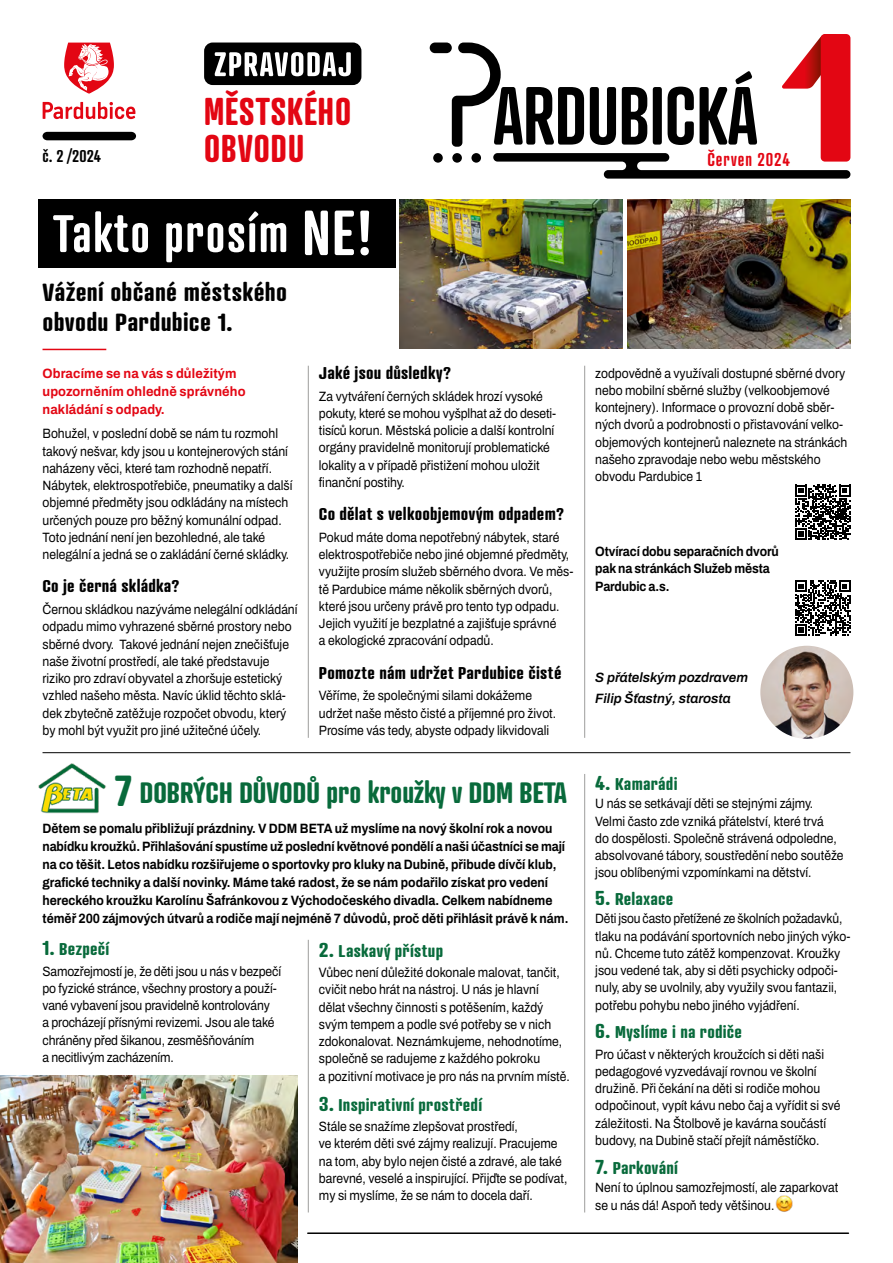
<style>
.page{position:relative;width:893px;height:1263px;background:#fff}
.page>*{position:absolute;margin:0;border:0;box-sizing:border-box;transform-origin:0 0}
.t1{font:600 79.5px "Atrament";color:#000;scale:.9 1}
.t2{font:600 51px "Atrament";letter-spacing:.03em;color:#fff}
.t3{font:700 37.5px "Atrament";letter-spacing:.03em;color:#e30613;scale:.9 1}
.t4{font:700 28.5px "Atrament";color:#086a3b}
.t5{font:700 24px/30px "Atrament";letter-spacing:.01em;color:#000;scale:1.1 1}
.t6{font:600 18px "Atrament";letter-spacing:.05em;color:#e30613;scale:.96 1}
.t7{font:700 16.5px "Atrament";letter-spacing:.015em;color:#086a3b;scale:1.1 1}
.t8{font:700 16.5px "Atrament";letter-spacing:.01em;color:#000;scale:1.1 1}
.t9{font:600 16.5px "Atrament";color:#000}
.t10{font:600 13.5px/17.2px "Archivo";color:#000;scale:.9 1}
.t11{font:700 13.5px/18px "Archivo";color:#000;scale:.9 1}
.t12{font:600 13.5px/17.2px "Archivo";color:#000;scale:.89 1}
.t13{font:700 13.5px/18px "Archivo";letter-spacing:.01em;color:#e30613;scale:.95 1}
.t14{font:italic 600 13.5px/21px "Archivo";color:#000}
.s1{font-size:61.5px}
.s2{font-size:42px}
.s3{font-size:19.5px}
</style>
<div class="page">
<svg style="left:43px;top:102px;width:92px;height:17px"></svg>
<svg style="left:64px;top:43px;width:50px;height:51px"></svg>
<svg style="left:43px;top:132px;width:93px;height:8px"></svg>
<svg style="left:493px;top:153px;width:357px;height:26px"></svg>
<svg style="left:782px;top:34px;width:41px;height:55px"></svg>
<div style="left:821px;top:34px;width:29px;height:128px;background:#e30613;border-radius:4px"></div>
<div style="left:433px;top:153px;width:10px;height:10px;background:#000;border-radius:50%"></div>
<div style="left:452px;top:153px;width:10px;height:10px;background:#000;border-radius:50%"></div>
<div style="left:471px;top:153px;width:10px;height:10px;background:#000;border-radius:50%"></div>
<div style="left:452px;top:99px;width:10px;height:48px;background:#000;border-radius:4px"></div>
<div style="left:430px;top:43px;width:22px;height:10px;background:#000;border-radius:5px"></div>
<svg style="left:452px;top:43px;width:49px;height:63px"></svg>
<div style="left:204px;top:43px;width:157px;height:42px;background:#000;border-radius:9px"></div>
<svg style="left:215px;top:52px;width:136px;height:24px"></svg>
<hr style="left:308px;top:940px;width:1px;height:272px;background:#9d9d9c">
<hr style="left:584px;top:774px;width:1px;height:438px;background:#9d9d9c">
<hr style="left:43px;top:349px;width:63px;height:1px;background:#e30613">
<img style="left:400px;top:200px;width:223px;height:149px">
<img style="left:627px;top:200px;width:223px;height:149px">
<img style="left:758px;top:643px;width:98px;height:98px;border-radius:49px">
<div style="left:756px;top:641px;width:102px;height:102px;border:4px solid #fff;border-radius:50%"></div>
<div style="left:38px;top:200px;width:357px;height:68px;background:#000"></div>
<hr style="left:308px;top:366px;width:1px;height:372px;background:#9d9d9c">
<hr style="left:584px;top:366px;width:1px;height:372px;background:#9d9d9c">
<hr style="left:43px;top:752px;width:807px;height:1px;background:#000">
<hr style="left:308px;top:1232px;width:540px;height:2px;background:#000">
<img style="left:38px;top:763px;width:68px;height:50px">
<img style="left:0;top:1076px;width:298px;height:187px">
<img style="left:775px;top:1195px;width:18px;height:17px">
<svg style="left:795px;top:485px;width:55px;height:55px"></svg>
<svg style="left:795px;top:580px;width:55px;height:56px"></svg>
<p class="t9" style="left:43px;top:145px;width:60px">č. 2 /2024</p>
<h3 class="t3" style="left:204px;top:88px;width:165px">MĚSTSKÉHO</h3>
<h3 class="t3" style="left:204px;top:124px;width:113px">OBVODU</h3>
<h2 class="t2" style="left:53px;top:202px;width:321px">Takto prosím <span class="s1">NE!</span></h2>
<h3 class="t5" style="left:43px;top:277px;width:224px">Vážení občané městského obvodu Pardubice 1.</h3>
<h1 class="t1" style="left:493px;top:66px;width:295px">ARDUBICKÁ</h1>
<h3 class="t6" style="left:707px;top:148px;width:87px">Červen 2024</h3>
<p class="t13" style="left:43px;top:364px;width:215px">Obracíme se na vás s důležitým upozorněním ohledně správného nakládání s odpady.</p>
<p class="t10" style="left:43px;top:425px;width:279px">Bohužel, v poslední době se nám tu rozmohl takový nešvar, kdy jsou u kontejnerových stání naházeny věci, které tam rozhodně nepatří.<br>Nábytek, elektrospotřebiče, pneumatiky a další objemné předměty jsou odkládány na místech určených pouze pro běžný komunální odpad.<br>Toto jednání není jen bezohledné, ale také nelegální a jedná se o zakládání černé skládky.</p>
<p class="t8" style="left:43px;top:576px;width:126px">Co je černá skládka?</p>
<p class="t10" style="left:43px;top:601px;width:285px">Černou skládkou nazýváme nelegální odkládání odpadu mimo vyhrazené sběrné prostory nebo sběrné dvory. Takové jednání nejen znečišťuje naše životní prostředí, ale také představuje riziko pro zdraví obyvatel a zhoršuje estetický vzhled našeho města. Navíc úklid těchto sklá&shy;dek zbytečně zatěžuje rozpočet obvodu, který by mohl být využit pro jiné užitečné účely.</p>
<p class="t8" style="left:319px;top:362px;width:122px">Jaké jsou důsledky?</p>
<p class="t10" style="left:319px;top:387px;width:265px">Za vytváření černých skládek hrozí vysoké pokuty, které se mohou vyšplhat až do deseti&shy;tisíců korun. Městská policie a další kontrolní orgány pravidelně monitorují problematické lokality a v případě přistižení mohou uložit finanční postihy.</p>
<p class="t8" style="left:319px;top:504px;width:224px">Co dělat s velkoobjemovým odpadem?</p>
<p class="t10" style="left:319px;top:529px;width:284px">Pokud máte doma nepotřebný nábytek, staré elektrospotřebiče nebo jiné objemné předměty, využijte prosím služeb sběrného dvora. Ve měs&shy;tě Pardubice máme několik sběrných dvorů, které jsou určeny právě pro tento typ odpadu.<br>Jejich využití je bezplatné a zajišťuje správné<br>a ekologické zpracování odpadů.</p>
<p class="t8" style="left:319px;top:662px;width:222px">Pomozte nám udržet Pardubice čisté</p>
<p class="t10" style="left:319px;top:687px;width:265px">Věříme, že společnými silami dokážeme udržet naše město čisté a příjemné pro život.<br>Prosíme vás tedy, abyste odpady likvidovali</p>
<h3 class="t4" style="left:115px;top:775px;width:454px"><span class="s2">7</span> DOBRÝCH DŮVODŮ pro kroužky v DDM BETA</h3>
<p class="t11" style="left:43px;top:819px;width:586px">Dětem se pomalu přibližují prázdniny. V DDM BETA už myslíme na nový školní rok a novou nabídku kroužků. Přihlašování spustíme už poslední květnové pondělí a naši účastníci se mají na co těšit. Letos nabídku rozšiřujeme o sportovky pro kluky na Dubině, přibude dívčí klub, grafické techniky a další novinky. Máme také radost, že se nám podařilo získat pro vedení hereckého kroužku Karolínu Šafránkovou z Východočeského divadla. Celkem nabídneme téměř 200 zájmových útvarů a rodiče mají nejméně 7 důvodů, proč děti přihlásit právě k nám.</p>
<p class="t7" style="left:43px;top:939px;width:62px"><span class="s3">1.</span> Bezpečí</p>
<p class="t10" style="left:43px;top:962px;width:267px">Samozřejmostí je, že děti jsou u nás v bezpečí po fyzické stránce, všechny prostory a použí&shy;vané vybavení jsou pravidelně kontrolovány<br>a procházejí přísnými revizemi. Jsou ale také chráněny před šikanou, zesměšňováním<br>a necitlivým zacházením.</p>
<p class="t7" style="left:319px;top:940px;width:114px"><span class="s3">2.</span> Laskavý přístup</p>
<p class="t10" style="left:319px;top:964px;width:280px">Vůbec není důležité dokonale malovat, tančit, cvičit nebo hrát na nástroj. U nás je hlavní<br>dělat všechny činnosti s potěšením, každý svým tempem a podle své potřeby se v nich zdokonalovat. Neznámkujeme, nehodnotíme, společně se radujeme z každého pokroku<br>a pozitivní motivace je pro nás na prvním místě.</p>
<p class="t7" style="left:319px;top:1094px;width:150px"><span class="s3">3.</span> Inspirativní prostředí</p>
<p class="t10" style="left:319px;top:1118px;width:278px">Stále se snažíme zlepšovat prostředí,<br>ve kterém děti své zájmy realizují. Pracujeme na tom, aby bylo nejen čisté a zdravé, ale také barevné, veselé a inspirující. Přijďte se podívat, my si myslíme, že se nám to docela daří.</p>
<p class="t10" style="left:595px;top:364px;width:281px">zodpovědně a využívali dostupné sběrné dvory nebo mobilní sběrné služby (velkoobjemové kontejnery). Informace o provozní době sběr&shy;ných dvorů a podrobnosti o přistavování velko&shy;objemových kontejnerů naleznete na stránkách našeho zpravodaje nebo webu městského obvodu Pardubice 1</p>
<p class="t11" style="left:595px;top:543px;width:205px;line-height:17.2px">Otvírací dobu separačních dvorů pak na stránkách Služeb města<br>Pardubic a.s.</p>
<p class="t14" style="left:595px;top:667px;width:154px">S přátelským pozdravem<br>Filip Šťastný, starosta</p>
<p class="t7" style="left:595px;top:773px;width:76px"><span class="s3">4.</span> Kamarádi</p>
<p class="t10" style="left:595px;top:795px;width:277px">U nás se setkávají děti se stejnými zájmy.<br>Velmi často zde vzniká přátelství, které trvá<br>do dospělosti. Společně strávená odpoledne, absolvované tábory, soustředění nebo soutěže jsou oblíbenými vzpomínkami na dětství.</p>
<p class="t7" style="left:595px;top:888px;width:72px"><span class="s3">5.</span> Relaxace</p>
<p class="t12" style="left:595px;top:910px;width:288px">Děti jsou často přetížené ze školních požadavků, tlaku na podávání sportovních nebo jiných výko&shy;nů. Chceme tuto zátěž kompenzovat. Kroužky jsou vedené tak, aby si děti psychicky odpoči&shy;nuly, aby se uvolnily, aby využily svou fantazii, potřebu pohybu nebo jiného vyjádření.</p>
<p class="t7" style="left:595px;top:1022px;width:135px"><span class="s3">6.</span> Myslíme i na rodiče</p>
<p class="t10" style="left:595px;top:1045px;width:274px">Pro účast v některých kroužcích si děti naši pedagogové vyzvedávají rovnou ve školní družině. Při čekání na děti si rodiče mohou odpočinout, vypít kávu nebo čaj a vyřídit si své záležitosti. Na Štolbově je kavárna součástí budovy, na Dubině stačí přejít náměstíčko.</p>
<p class="t7" style="left:595px;top:1157px;width:77px"><span class="s3">7.</span> Parkování</p>
<p class="t10" style="left:595px;top:1179px;width:271px">Není to úplnou samozřejmostí, ale zaparkovat se u nás dá! Aspoň tedy většinou.</p>
</div>
